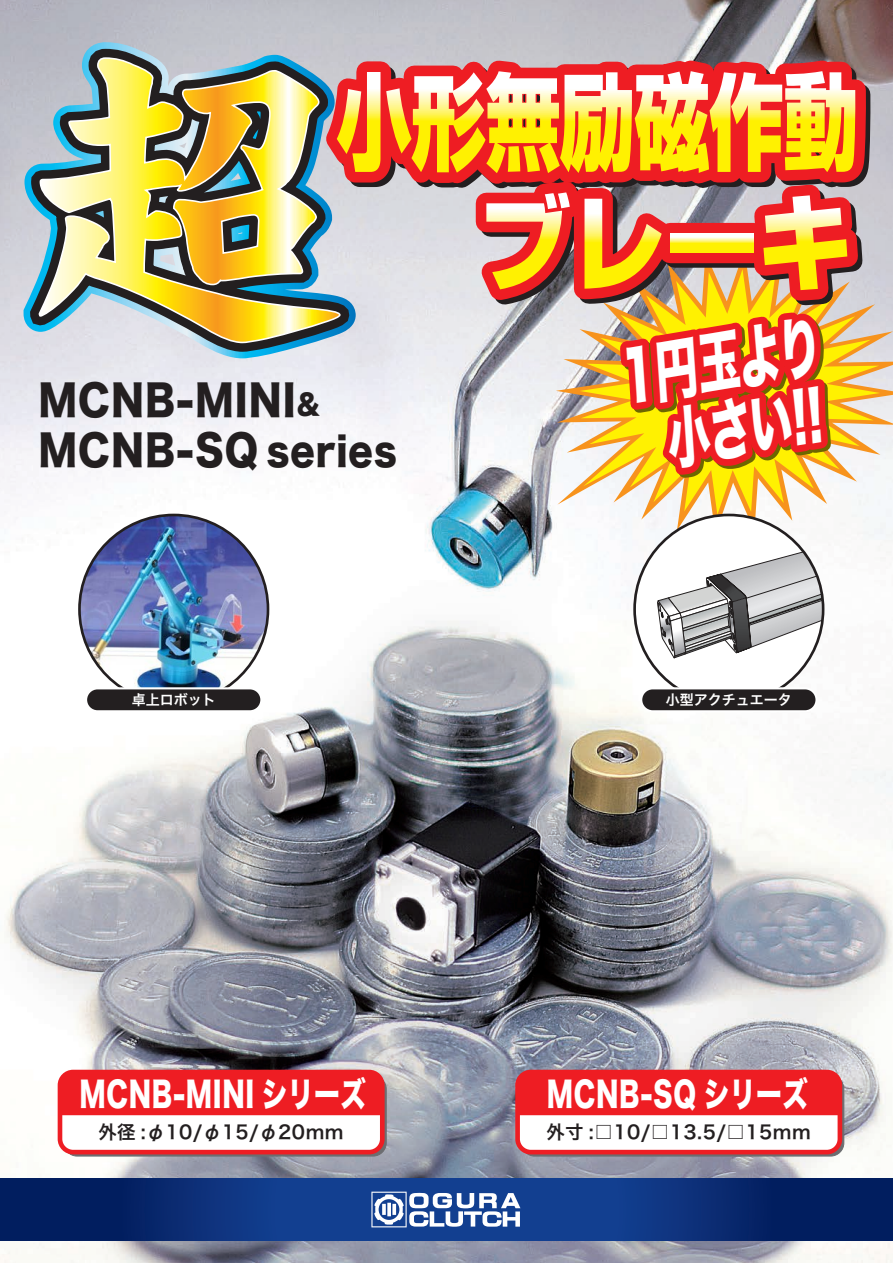
<style>
.page{position:relative;width:893px;height:1263px;background:#fff}
.page>*{position:absolute;margin:0;border:0;box-sizing:border-box;transform-origin:0 0}
.t1{font:67.05px/68.8px "Hira Kaku Std W8";color:#fff;text-align:center;scale:.64 1}
.t2{font:42px/50.4px "Hira Kaku Std N W8";letter-spacing:.025em;color:#231f20;scale:.9 1}
.t3{font:34.2px "Hira Kaku Std W8";letter-spacing:.025em;color:#fff;scale:.75 1}
.t4{font:18.6px "Hira Kaku Pro N W6";letter-spacing:.025em;color:#231f20}
.t5{font:13.95px "Hira Kaku Pro N W6";color:#fff}
.s1{font-size:28.05px}
.s2{font-size:39.45px}
</style>
<div class="page">
<img style="left:0;top:0;width:893px;height:1263px">
<svg style="left:556px;top:250px;width:337px;height:284px;fill:#f5f8f8"></svg>
<svg style="left:580px;top:492px;width:300px;height:23px"></svg>
<svg style="left:21px;top:40px;width:291px;height:323px;background:#b3c3cf"></svg>
<svg style="left:38px;top:57px;width:274px;height:287px;background:#b4b073"></svg>
<img style="left:79px;top:515px;width:189px;height:188px;border-radius:94px">
<div style="left:86px;top:688px;width:175px;height:23px;background:#231f20;border-radius:11px"></div>
<div style="left:85px;top:687px;width:177px;height:25px;border:2px solid #fff;border-radius:11px"></div>
<div style="left:635px;top:515px;width:188px;height:188px;background:#fff;border-radius:50%"></div>
<svg style="left:657px;top:524px;width:166px;height:134px"></svg>
<div style="left:641px;top:688px;width:175px;height:23px;background:#231f20;border-radius:11px"></div>
<div style="left:640px;top:687px;width:178px;height:25px;border:2px solid #fff;border-radius:11px"></div>
<svg style="left:312px;top:0;width:569px;height:492px;background:#daa47f"></svg>
<svg style="left:0;top:1178px;width:893px;height:63px;background:#0a2f78"></svg>
<svg style="left:371px;top:1192px;width:149px;height:35px"></svg>
<div style="left:64px;top:1076px;width:322px;height:80px;border:1px solid #6c6d70;border-radius:13px"></div>
<div style="left:60px;top:1072px;width:322px;height:80px;background:#fff;border-radius:13px"></div>
<div style="left:60px;top:1072px;width:322px;height:43px;background:#ee1d23"></div>
<div style="left:58px;top:1070px;width:327px;height:84px;border:5px solid #ee1d23;border-radius:13px"></div>
<div style="left:521px;top:1076px;width:323px;height:80px;border:1px solid #6c6d70;border-radius:13px"></div>
<div style="left:518px;top:1072px;width:322px;height:80px;background:#fff;border-radius:13px"></div>
<div style="left:518px;top:1072px;width:322px;height:43px;background:#ee1d23"></div>
<div style="left:515px;top:1070px;width:327px;height:84px;border:5px solid #ee1d23;border-radius:13px"></div>
<h2 class="t2" style="left:38px;top:376px;width:400px">MCNB-MINI<span class="s1">&amp;<br></span>MCNB-SQ <span class="s2">series</span></h2>
<h1 class="t1" style="left:614px;top:347px;width:315px;rotate:-10deg">1円玉より小さい!!</h1>
<p class="t5" style="left:132px;top:687px;width:85px">卓上ロボット</p>
<p class="t5" style="left:666px;top:687px;width:127px">小型アクチュエータ</p>
<h3 class="t3" style="left:79px;top:1075px;width:384px">MCNB-MINI シリーズ</h3>
<p class="t4" style="left:98px;top:1116px;width:247px">外径 :φ10/φ15/φ20mm</p>
<h3 class="t3" style="left:547px;top:1075px;width:350px">MCNB-SQ シリーズ</h3>
<p class="t4" style="left:546px;top:1116px;width:266px">外寸 :□10/□13.5/□15mm</p>
</div>
